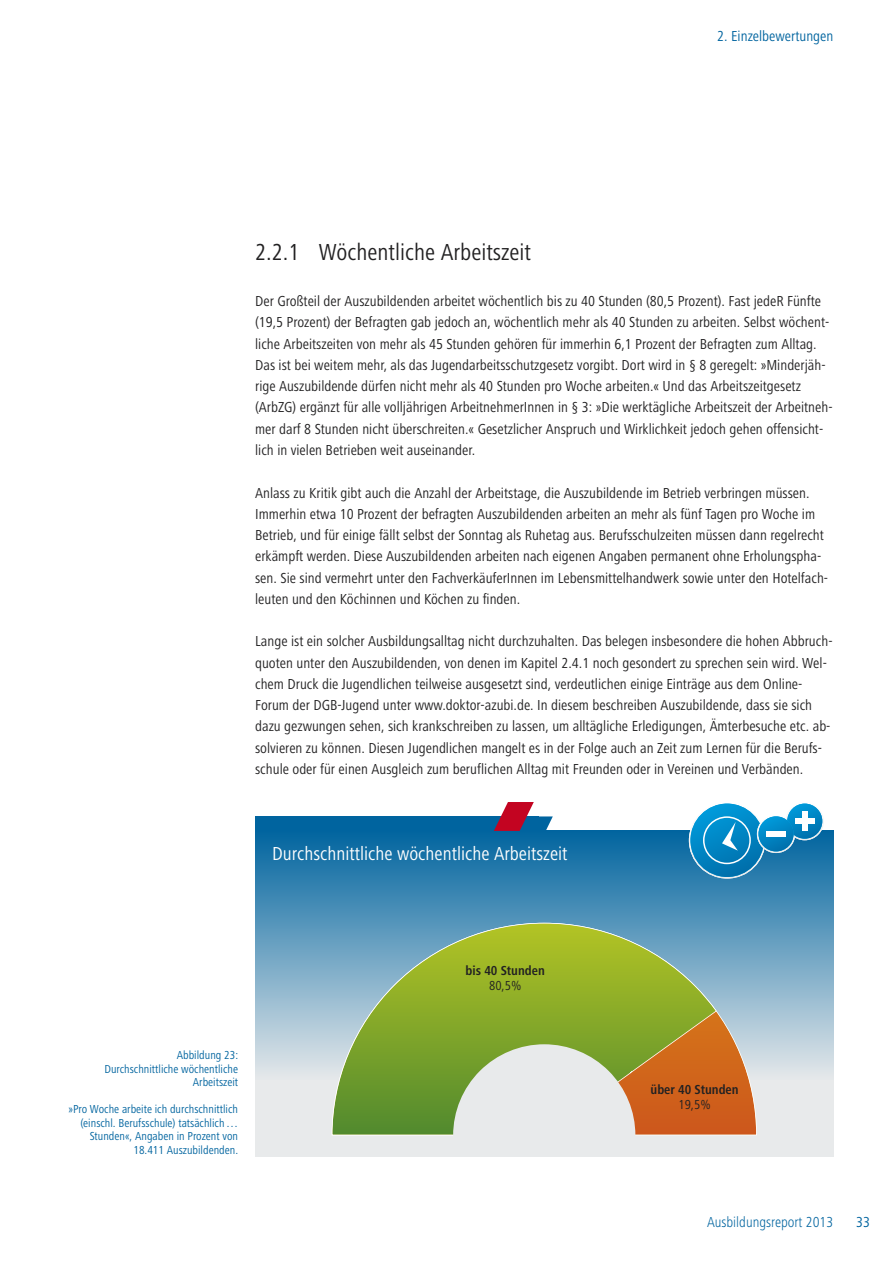
<style>
.page{position:relative;width:893px;height:1263px;background:#fff}
.page>*{position:absolute;margin:0;border:0;box-sizing:border-box;transform-origin:0 0}
.t1{font:condensed 24px "Frutiger Next LT";color:#222122}
.t2{font:condensed 19.5px "Frutiger Next LT";color:#fff}
.t3{font:condensed 15px/21.3px "Frutiger Next LT";color:#222122}
.t4{font:300 condensed 15px "Frutiger Next LT";color:#00649f}
.t5{font:condensed 15px "Frutiger Next LT";color:#00649f}
.t6{font:700 condensed 13.5px "Frutiger Next LT";color:#222122}
.t7{font:condensed 13.5px "Frutiger Next LT";color:#222122}
.t8{font:condensed 12px/13.5px "Frutiger Next LT";color:#00649f;text-align:right}
</style>
<div class="page">
<div style="left:255px;top:1054px;width:578px;height:103px;background:#e8eaeb"></div>
<div style="left:255px;top:816px;width:283px;height:30px;background:#00649f"></div>
<div style="left:255px;top:831px;width:578px;height:248px;background:linear-gradient(to bottom,#01659f,#e3e7ea)"></div>
<svg style="left:494px;top:802px;width:59px;height:43px"></svg>
<svg style="left:786px;top:802px;width:38px;height:38px"></svg>
<svg style="left:690px;top:804px;width:132px;height:73px"></svg>
<svg style="left:758px;top:816px;width:36px;height:35px"></svg>
<div style="left:766px;top:831px;width:20px;height:5px;background:#fff"></div>
<svg style="left:720px;top:923px;width:37px;height:212px;background:#ab9a8e"></svg>
<svg style="left:332px;top:923px;width:388px;height:212px;background:#8ea24c"></svg>
<svg style="left:453px;top:1044px;width:182px;height:91px"></svg>
<p class="t5" style="left:717px;top:31px;width:118px">2. Einzelbewertungen</p>
<h1 class="t1" style="left:255px;top:244px;width:278px">2.2.1 Wöchentliche Arbeitszeit</h1>
<p class="t3" style="left:255px;top:292px;width:579px">Der Großteil der Auszubildenden arbeitet wöchentlich bis zu 40 Stunden (80,5 Prozent). Fast jedeR Fünfte (19,5 Prozent) der Befragten gab jedoch an, wöchentlich mehr als 40 Stunden zu arbeiten. Selbst wöchent&shy;liche Arbeitszeiten von mehr als 45 Stunden gehören für immerhin 6,1 Prozent der Befragten zum Alltag.<br>Das ist bei weitem mehr, als das Jugendarbeitsschutzgesetz vorgibt. Dort wird in § 8 geregelt: »Minderjäh&shy;rige Auszubildende dürfen nicht mehr als 40 Stunden pro Woche arbeiten.« Und das Arbeitszeitgesetz (ArbZG) ergänzt für alle volljährigen ArbeitnehmerInnen in § 3: »Die werktägliche Arbeitszeit der Arbeitneh&shy;mer darf 8 Stunden nicht überschreiten.« Gesetzlicher Anspruch und Wirklichkeit jedoch gehen offensicht&shy;lich in vielen Betrieben weit auseinander.</p>
<p class="t3" style="left:255px;top:483px;width:575px">Anlass zu Kritik gibt auch die Anzahl der Arbeitstage, die Auszubildende im Betrieb verbringen müssen.<br>Immerhin etwa 10 Prozent der befragten Auszubildenden arbeiten an mehr als fünf Tagen pro Woche im Betrieb, und für einige fällt selbst der Sonntag als Ruhetag aus. Berufsschulzeiten müssen dann regelrecht erkämpft werden. Diese Auszubildenden arbeiten nach eigenen Angaben permanent ohne Erholungspha&shy;sen. Sie sind vermehrt unter den FachverkäuferInnen im Lebensmittelhandwerk sowie unter den Hotelfach&shy;leuten und den Köchinnen und Köchen zu finden.</p>
<p class="t3" style="left:255px;top:632px;width:579px">Lange ist ein solcher Ausbildungsalltag nicht durchzuhalten. Das belegen insbesondere die hohen Abbruch&shy;quoten unter den Auszubildenden, von denen im Kapitel 2.4.1 noch gesondert zu sprechen sein wird. Wel&shy;chem Druck die Jugendlichen teilweise ausgesetzt sind, verdeutlichen einige Einträge aus dem Online-Forum der DGB-Jugend unter www.doktor-azubi.de. In diesem beschreiben Auszubildende, dass sie sich dazu gezwungen sehen, sich krankschreiben zu lassen, um alltägliche Erledigungen, Ämterbesuche etc. ab&shy;solvieren zu können. Diesen Jugendlichen mangelt es in der Folge auch an Zeit zum Lernen für die Berufs&shy;schule oder für einen Ausgleich zum beruflichen Alltag mit Freunden oder in Vereinen und Verbänden.</p>
<h2 class="t2" style="left:272px;top:847px;width:297px">Durchschnittliche wöchentliche Arbeitszeit</h2>
<p class="t8" style="left:104px;top:1050px;width:135px">Abbildung 23:<br>Durchschnittliche wöchentliche<br>Arbeitszeit</p>
<p class="t8" style="left:69px;top:1104px;width:171px">»Pro Woche arbeite ich durchschnittlich (einschl. Berufsschule) tatsächlich… Stunden«, Angaben in Prozent von 18.411 Auszubildenden.</p>
<p class="t6" style="left:466px;top:966px;width:81px">bis 40 Stunden</p>
<p class="t7" style="left:489px;top:981px;width:34px">80,5%</p>
<p class="t6" style="left:651px;top:1084px;width:90px">über 40 Stunden</p>
<p class="t7" style="left:678px;top:1099px;width:34px">19,5%</p>
<p class="t4" style="left:707px;top:1217px;width:128px">Ausbildungsreport 2013</p>
<p class="t5" style="left:856px;top:1217px;width:15px">33</p>
</div>
